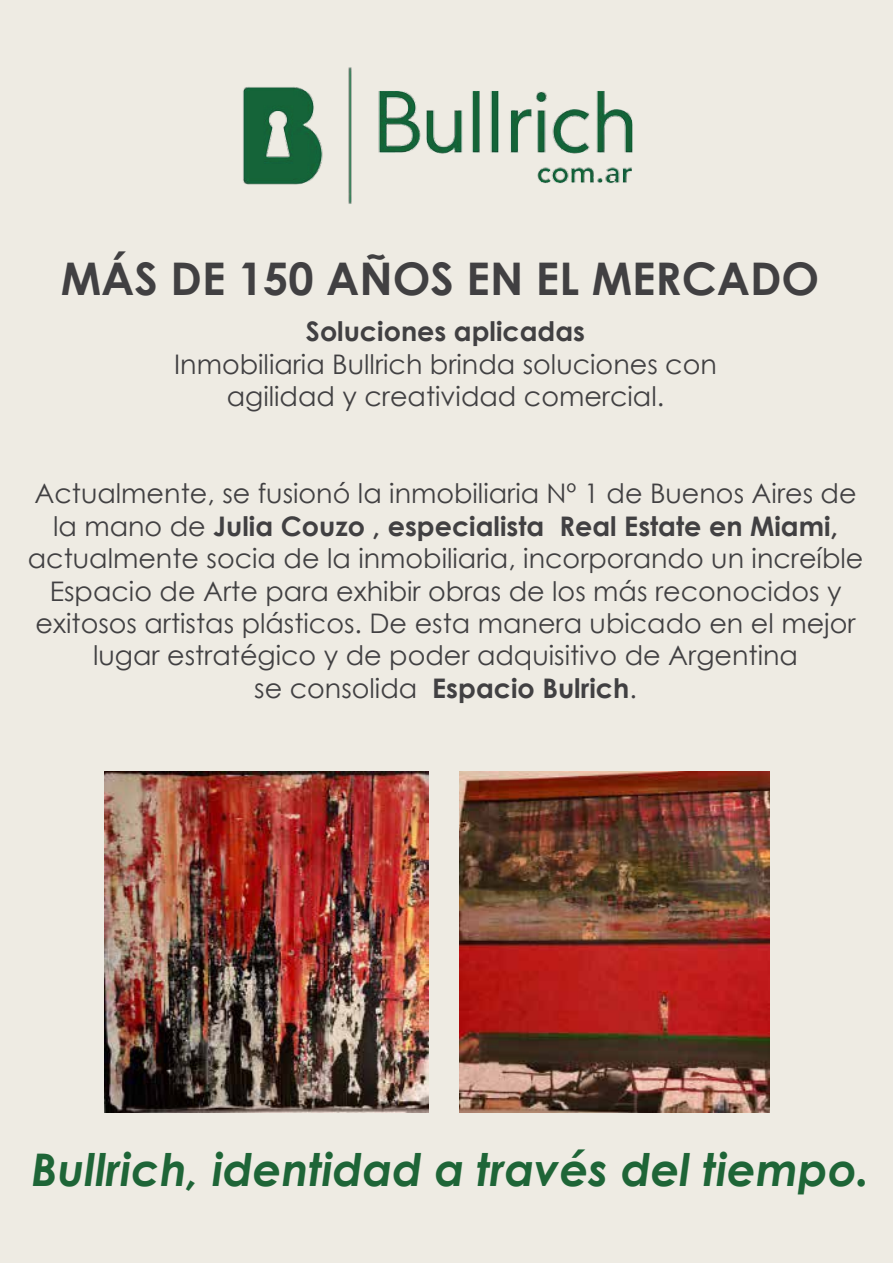
<style>
.page{position:relative;width:893px;height:1263px;background:#eeebe3}
.page>*{position:absolute;margin:0;border:0;box-sizing:border-box;transform-origin:0 0}
.t1{font:italic 700 45px "Century Gothic";color:#1e6537}
.t2{font:700 45px "Century Gothic";color:#414042}
.t3{font:27px/32.4px "Century Gothic";color:#414042;text-align:center}
.t4{font:700 27px "Century Gothic";color:#414042}
.s1{font-weight:700}
</style>
<div class="page">
<img style="left:243px;top:67px;width:390px;height:137px">
<img style="left:104px;top:772px;width:325px;height:340px">
<img style="left:459px;top:772px;width:311px;height:340px">
<h1 class="t2" style="left:61px;top:244px;width:760px">MÁS DE 150 AÑOS EN EL MERCADO</h1>
<p class="t4" style="left:306px;top:311px;width:281px">Soluciones aplicadas</p>
<p class="t3" style="left:174px;top:347px;width:544px">Inmobiliaria Bullrich brinda soluciones con agilidad y creatividad comercial.</p>
<p class="t3" style="left:28px;top:477px;width:837px">Actualmente, se fusionó la inmobiliaria Nº 1 de Buenos Aires de la mano de <span class="s1">Julia Couzo , especialista Real Estate en Miami, </span>actualmente socia de la inmobiliaria, incorporando un increíble Espacio de Arte para exhibir obras de los más reconocidos y exitosos artistas plásticos. De esta manera ubicado en el mejor lugar estratégico y de poder adquisitivo de Argentina<br>se consolida <span class="s1">Espacio Bulrich</span>.</p>
<h1 class="t1" style="left:31px;top:1136px;width:839px">Bullrich, identidad a través del tiempo.</h1>
</div>
